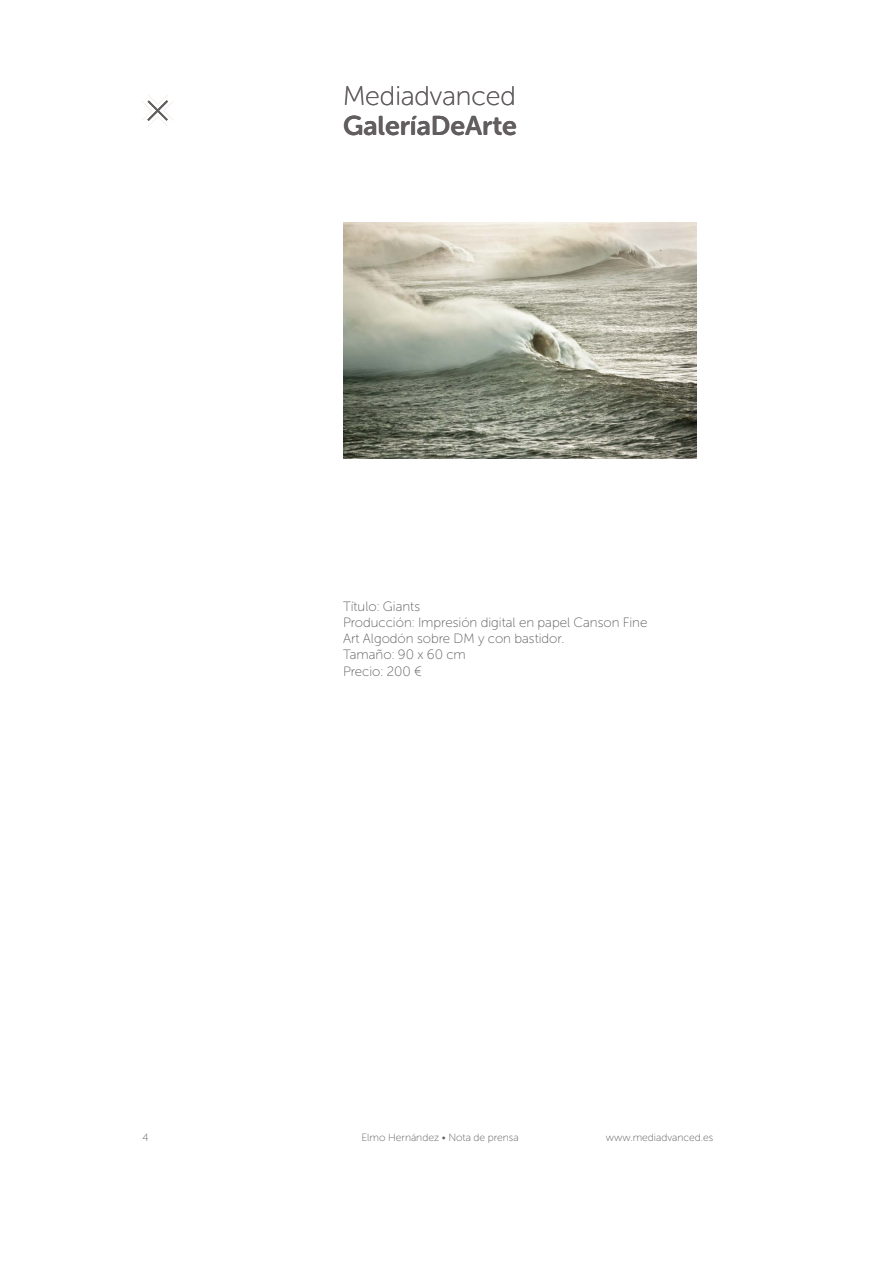
<style>
.page{position:relative;width:893px;height:1263px;background:#fff}
.page>*{position:absolute;margin:0;border:0;box-sizing:border-box;transform-origin:0 0}
.t1{font:27px "Museo Sans Rounded 700";color:#625d5f}
.t2{font:27px "Museo Sans Rounded 100";color:#625d5f}
.t3{font:13.5px/16.2px "Museo Sans Rounded 100";color:#625d5f}
.t4{font:10.5px "Museo Sans Rounded 100";color:#625d5f}
</style>
<div class="page">
<svg style="left:142px;top:95px;width:32px;height:31px"></svg>
<img style="left:343px;top:222px;width:354px;height:236px">
<h1 class="t2" style="left:343px;top:82px;width:174px">Mediadvanced</h1>
<h1 class="t1" style="left:343px;top:111px;width:175px">GaleríaDeArte</h1>
<p class="t3" style="left:343px;top:598px;width:306px">Título: Giants<br>Producción: Impresión digital en papel Canson Fine<br>Art Algodón sobre DM y con bastidor.<br>Tamaño: 90 x 60 cm<br>Precio: 200 €</p>
<p class="t4" style="left:143px;top:1132px;width:8px">4</p>
<p class="t4" style="left:361px;top:1132px;width:159px">Elmo Hernández • Nota de prensa</p>
<p class="t4" style="left:606px;top:1132px;width:109px">www.mediadvanced.es</p>
</div>
